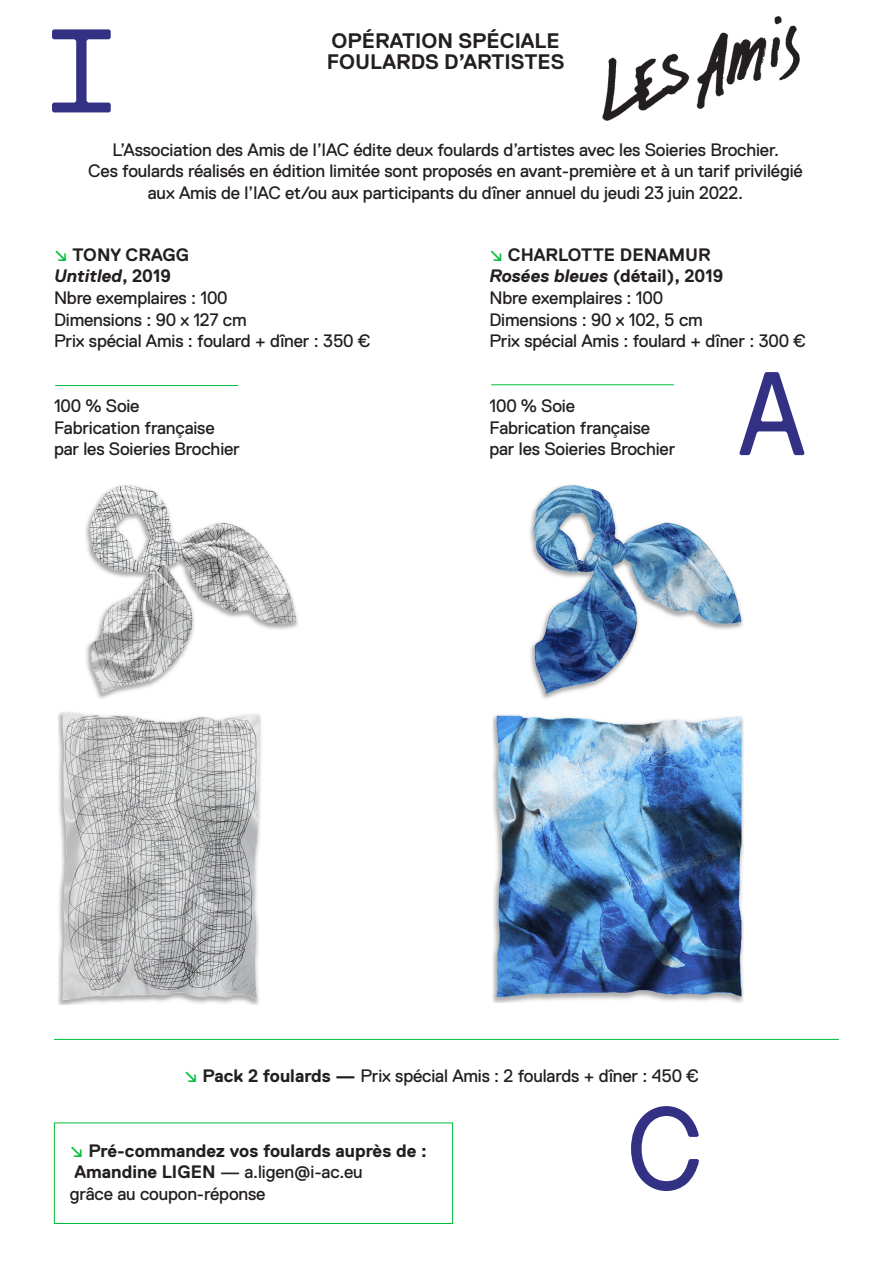
<style>
.page{position:relative;width:893px;height:1263px;background:#fff}
.page>*{position:absolute;margin:0;border:0;box-sizing:border-box;transform-origin:0 0}
.t1{font:700 21px "Replica Std";color:#231f20}
.t2{font:18px "Replica Std";letter-spacing:-.01em;color:#231f20}
.t3{font:700 18px "Replica Std";color:#231f20}
.t4{font:italic 700 18px "Replica Std";color:#231f20}
.s1{font-weight:400;font-size:19.5px;color:#00bf3b}
.s2{font-style:normal}
.s3{font-style:italic}
.s4{font-size:19.5px;color:#00bf3b}
.s5{font-weight:700}
</style>
<div class="page">
<img style="left:603px;top:17px;width:196px;height:103px">
<hr style="left:54px;top:1039px;width:785px;height:1px;background:#00bf3b">
<hr style="left:55px;top:385px;width:183px;height:1px;background:#00bf3b">
<hr style="left:491px;top:384px;width:183px;height:1px;background:#00bf3b">
<div style="left:54px;top:1122px;width:399px;height:102px;border:1px solid #00bf3b"></div>
<svg style="left:631px;top:1106px;width:68px;height:85px"></svg>
<svg style="left:52px;top:29px;width:59px;height:83px"></svg>
<svg style="left:739px;top:372px;width:65px;height:83px"></svg>
<img style="left:58px;top:712px;width:203px;height:292px">
<img style="left:492px;top:714px;width:252px;height:289px">
<img style="left:85px;top:485px;width:213px;height:214px">
<img style="left:529px;top:484px;width:214px;height:215px">
<p class="t1" style="left:332px;top:29px;width:230px">OPÉRATION SPÉCIALE</p>
<p class="t1" style="left:327px;top:50px;width:239px">FOULARDS D’ARTISTES</p>
<p class="t2" style="left:112px;top:139px;width:668px">L’Association des Amis de l’IAC édite deux foulards d’artistes avec les Soieries Brochier.</p>
<p class="t2" style="left:88px;top:161px;width:716px">Ces foulards réalisés en édition limitée sont proposés en avant-première et à un tarif privilégié</p>
<p class="t2" style="left:148px;top:183px;width:597px">aux Amis de l’IAC et/ou aux participants du dîner annuel du jeudi 23 juin 2022.</p>
<p class="t3" style="left:54px;top:245px;width:136px"><span class="s1">↘</span> TONY CRAGG</p>
<p class="t4" style="left:54px;top:266px;width:118px">Untitled<span class="s2">, 2019</span></p>
<p class="t2" style="left:54px;top:288px;width:175px">Nbre exemplaires : 100</p>
<p class="t2" style="left:54px;top:309px;width:194px">Dimensions : 90 x 127 cm</p>
<p class="t2" style="left:54px;top:331px;width:318px">Prix spécial Amis : foulard + dîner : 350 €</p>
<p class="t2" style="left:54px;top:396px;width:87px">100 % Soie</p>
<p class="t2" style="left:54px;top:417px;width:162px">Fabrication française</p>
<p class="t2" style="left:54px;top:439px;width:187px">par les Soieries Brochier</p>
<p class="t3" style="left:489px;top:245px;width:223px"><span class="s1">↘</span> CHARLOTTE DENAMUR</p>
<p class="t3" style="left:489px;top:266px;width:235px"><span class="s3">Rosées bleues</span> (détail), 2019</p>
<p class="t2" style="left:489px;top:288px;width:175px">Nbre exemplaires : 100</p>
<p class="t2" style="left:489px;top:309px;width:215px">Dimensions : 90 x 102, 5 cm</p>
<p class="t2" style="left:489px;top:331px;width:318px">Prix spécial Amis : foulard + dîner : 300 €</p>
<p class="t2" style="left:489px;top:396px;width:87px">100 % Soie</p>
<p class="t2" style="left:489px;top:417px;width:162px">Fabrication française</p>
<p class="t2" style="left:489px;top:439px;width:187px">par les Soieries Brochier</p>
<p class="t2" style="left:184px;top:1066px;width:516px"><span class="s4">↘</span> <span class="s5">Pack 2 foulards —</span> Prix spécial Amis : 2 foulards + dîner : 450 €</p>
<p class="t3" style="left:70px;top:1140px;width:358px"><span class="s1">↘</span> Pré-commandez vos foulards auprès de :</p>
<p class="t2" style="left:75px;top:1162px;width:290px"><span class="s5">Amandine LIGEN</span> — a.ligen@i-ac.eu</p>
<p class="t2" style="left:70px;top:1183px;width:197px">grâce au coupon-réponse</p>
</div>
